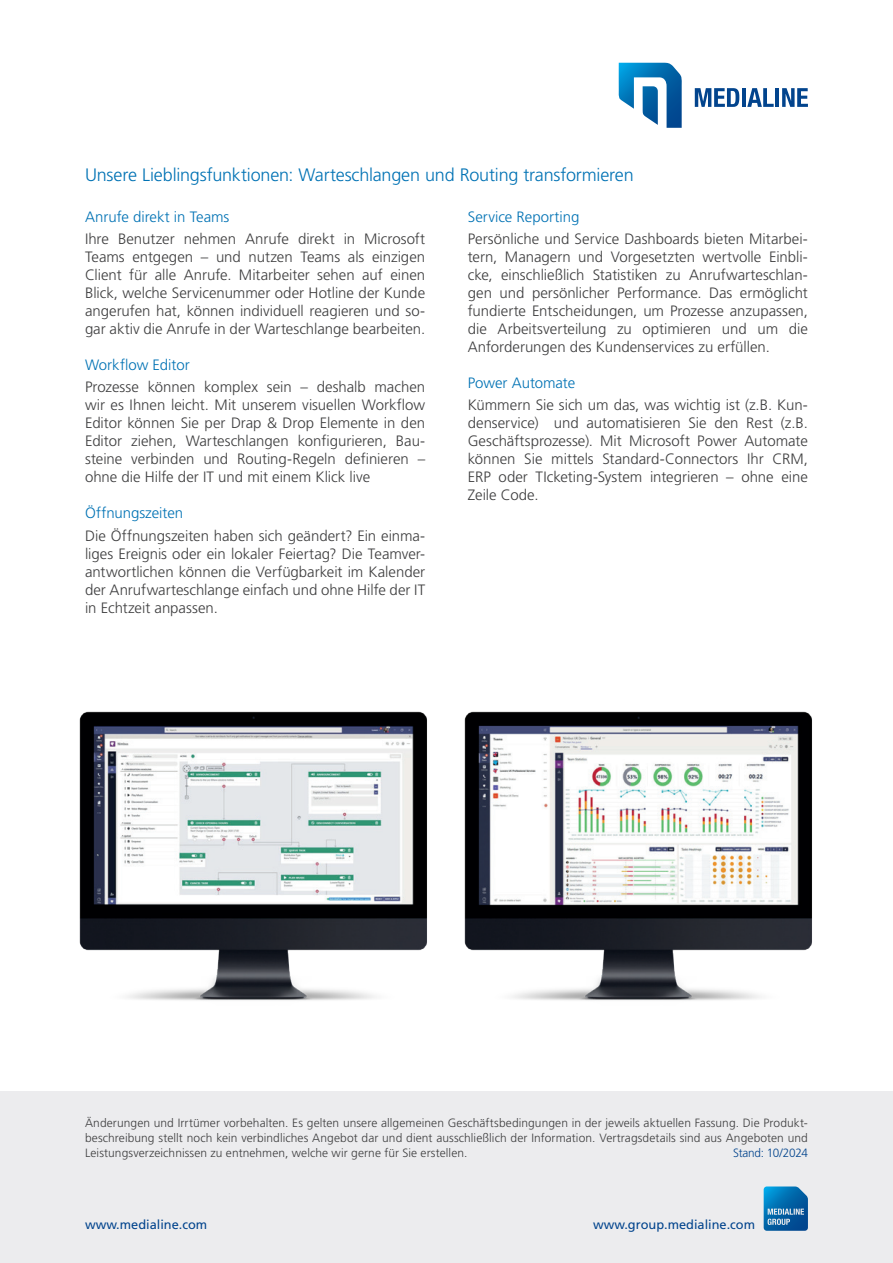
<style>
.page{position:relative;width:893px;height:1263px;background:#fff}
.page>*{position:absolute;margin:0;border:0;box-sizing:border-box;transform-origin:0 0}
.t1{font:300 18px "Frutiger LT Pro";letter-spacing:-.01em;color:#0072b4}
.t2{font:300 15px/18px "Frutiger LT Pro";color:#3e3e3f;text-align:justify}
.t3{font:300 15px "Frutiger LT Pro";letter-spacing:-.005em;color:#0072b4}
.t4{font:12.75px "Frutiger LT Pro";color:#02448d}
.t5{font:300 12px/15px "Frutiger LT Pro";letter-spacing:.005em;color:#3e3e3f;text-align:justify}
.t6{font:300 12px "Frutiger LT Pro";letter-spacing:-.025em;color:#02448d}
</style>
<div class="page">
<img style="left:79px;top:711px;width:348px;height:290px">
<img style="left:464px;top:711px;width:348px;height:290px">
<div style="left:0;top:1091px;width:893px;height:172px;background:#ececee"></div>
<svg style="left:695px;top:88px;width:44px;height:19px"></svg>
<hr style="left:742px;top:88px;width:4px;height:19px;background:#02448d">
<svg style="left:747px;top:88px;width:27px;height:19px"></svg>
<hr style="left:775px;top:88px;width:4px;height:19px;background:#02448d">
<svg style="left:782px;top:88px;width:26px;height:19px"></svg>
<svg style="left:618px;top:63px;width:64px;height:65px"></svg>
<svg style="left:764px;top:1186px;width:44px;height:45px;background:#237ab4"></svg>
<p class="t1" style="left:85px;top:165px;width:550px">Unsere Lieblingsfunktionen: Warteschlangen und Routing transformieren</p>
<p class="t3" style="left:85px;top:208px;width:146px">Anrufe direkt in Teams</p>
<p class="t2" style="left:85px;top:230px;width:342px">Ihre Benutzer nehmen Anrufe direkt in Microsoft Teams entgegen – und nutzen Teams als einzigen Client für alle Anrufe. Mitarbeiter sehen auf einen Blick, welche Servicenummer oder Hotline der Kunde angerufen hat, können individuell reagieren und so&shy;gar aktiv die Anrufe in der Warteschlange bearbeiten.</p>
<p class="t3" style="left:85px;top:356px;width:106px">Workflow Editor</p>
<p class="t2" style="left:85px;top:378px;width:342px">Prozesse können komplex sein – deshalb machen wir es Ihnen leicht. Mit unserem visuellen Workflow Editor können Sie per Drap &amp; Drop Elemente in den Editor ziehen, Warteschlangen konfigurieren, Bau&shy;steine verbinden und Routing-Regeln definieren – ohne die Hilfe der IT und mit einem Klick live</p>
<p class="t3" style="left:85px;top:504px;width:100px">Öffnungszeiten</p>
<p class="t2" style="left:85px;top:526px;width:342px">Die Öffnungszeiten haben sich geändert? Ein einma&shy;liges Ereignis oder ein lokaler Feiertag? Die Teamver&shy;antwortlichen können die Verfügbarkeit im Kalender der Anrufwarteschlange einfach und ohne Hilfe der IT in Echtzeit anpassen.</p>
<p class="t3" style="left:468px;top:208px;width:113px">Service Reporting</p>
<p class="t2" style="left:468px;top:230px;width:342px">Persönliche und Service Dashboards bieten Mitarbei&shy;tern, Managern und Vorgesetzten wertvolle Einbli&shy;cke, einschließlich Statistiken zu Anrufwarteschlan&shy;gen und persönlicher Performance. Das ermöglicht fundierte Entscheidungen, um Prozesse anzupassen, die Arbeitsverteilung zu optimieren und um die Anforderungen des Kundenservices zu erfüllen.</p>
<p class="t3" style="left:468px;top:374px;width:109px">Power Automate</p>
<p class="t2" style="left:468px;top:396px;width:342px">Kümmern Sie sich um das, was wichtig ist (z.B. Kun&shy;denservice) und automatisieren Sie den Rest (z.B.<br>Geschäftsprozesse). Mit Microsoft Power Automate können Sie mittels Standard-Connectors Ihr CRM, ERP oder TIcketing-System integrieren – ohne eine Zeile Code.</p>
<p class="t5" style="left:85px;top:1115px;width:724px">Änderungen und Irrtümer vorbehalten. Es gelten unsere allgemeinen Geschäftsbedingungen in der jeweils aktuellen Fassung. Die Produkt&shy;beschreibung stellt noch kein verbindliches Angebot dar und dient ausschließlich der Information. Vertragsdetails sind aus Angeboten und Leistungsverzeichnissen zu entnehmen, welche wir gerne für Sie erstellen.</p>
<p class="t6" style="left:733px;top:1145px;width:76px">Stand: 10/2024</p>
<p class="t4" style="left:85px;top:1216px;width:124px">www.medialine.com</p>
<p class="t4" style="left:593px;top:1216px;width:164px">www.group.medialine.com</p>
</div>
